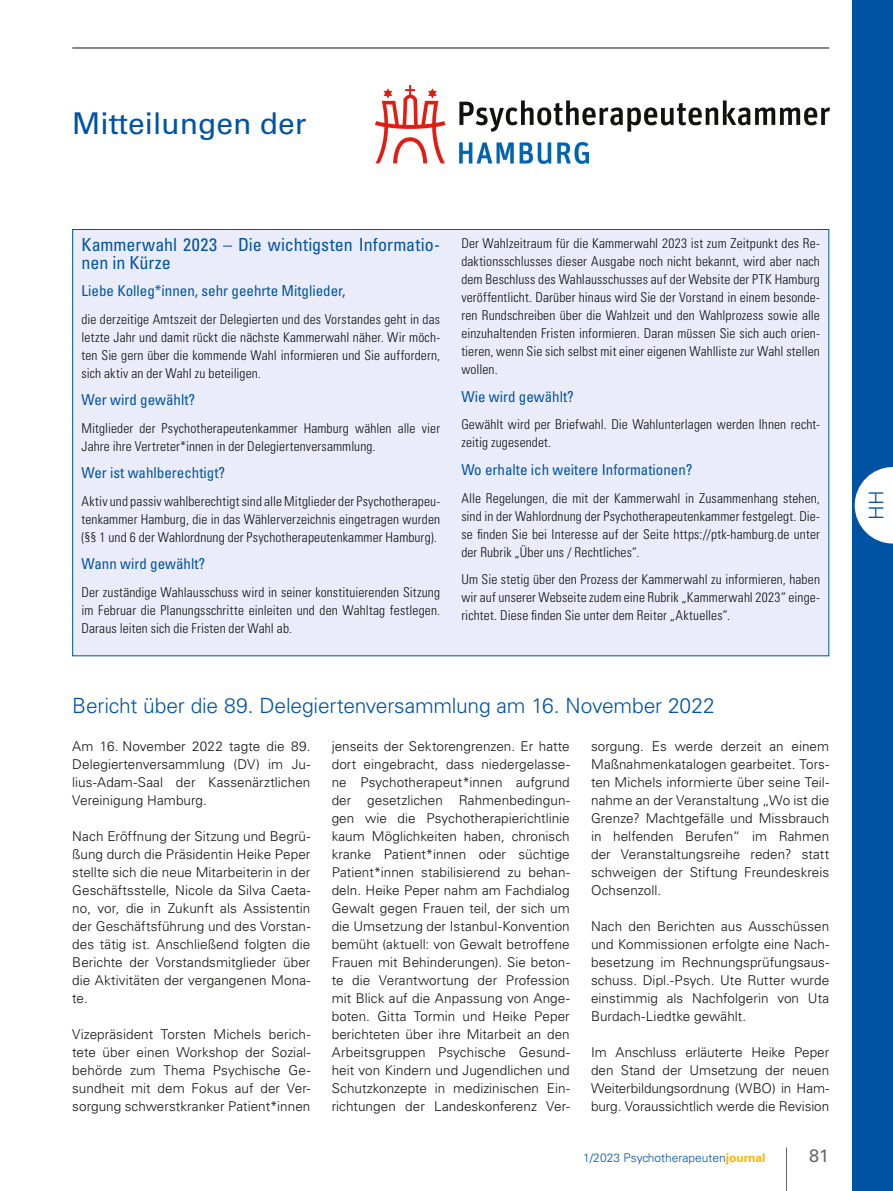
<style>
.page{position:relative;width:893px;height:1191px;background:#fff}
.page>*{position:absolute;margin:0;border:0;box-sizing:border-box;transform-origin:0 0}
.t1{font:30px "Univers LT Std";color:#0053a4}
.t2{font:300 21px "Univers LT Std";letter-spacing:-.01em;color:#0053a4}
.t3{font:300 20.25px "Univers LT Std";color:#0053a4}
.t4{font:condensed 18px/18px "Univers LT Std";color:#0053a4}
.t5{font:18px "Univers LT Std";color:#676968}
.t6{font:condensed 15px "Univers LT Std";color:#0053a4}
.t7{font:300 13.5px/18px "Univers LT Std";letter-spacing:.005em;color:#11110f;text-align:justify}
.t8{font:300 condensed 13.5px/18px "Univers LT Std";letter-spacing:.01em;color:#11110f;text-align:justify}
.t9{font:300 12px "Univers LT Std";color:#0053a4}
.s1{font-weight:700;color:#fcb500}
</style>
<div class="page">
<div style="left:73px;top:229px;width:756px;height:427px;background:#eaecfa"></div>
<hr style="left:72px;top:48px;width:757px;height:1px;background:#11110f">
<hr style="left:786px;top:1147px;width:1px;height:44px;background:#676968">
<div style="left:853px;top:0;width:40px;height:1191px;background:#0053a4"></div>
<svg style="left:855px;top:467px;width:38px;height:76px"></svg>
<img style="left:375px;top:85px;width:454px;height:78px">
<h1 class="t1" style="left:72px;top:106px;width:236px">Mitteilungen der</h1>
<h3 class="t4" style="left:82px;top:236px;width:360px">Kammerwahl 2023 – Die wichtigsten Informatio&shy;nen in Kürze</h3>
<p class="t6" style="left:82px;top:281px;width:265px">Liebe Kolleg*innen, sehr geehrte Mitglieder,</p>
<p class="t8" style="left:82px;top:310px;width:360px">die derzeitige Amtszeit der Delegierten und des Vorstandes geht in das letzte Jahr und damit rückt die nächste Kammerwahl näher. Wir möch&shy;ten Sie gern über die kommende Wahl informieren und Sie auffordern, sich aktiv an der Wahl zu beteiligen.</p>
<p class="t6" style="left:82px;top:390px;width:115px">Wer wird gewählt?</p>
<p class="t8" style="left:82px;top:419px;width:360px">Mitglieder der Psychotherapeutenkammer Hamburg wählen alle vier<br>Jahre ihre Vertreter*innen in der Delegiertenversammlung.</p>
<p class="t6" style="left:82px;top:463px;width:145px">Wer ist wahlberechtigt?</p>
<p class="t8" style="left:82px;top:492px;width:360px">Aktiv und passiv wahlberechtigt sind alle Mitglieder der Psychotherapeu&shy;tenkammer Hamburg, die in das Wählerverzeichnis eingetragen wurden (§§ 1 und 6 der Wahlordnung der Psychotherapeutenkammer Hamburg).</p>
<p class="t6" style="left:82px;top:554px;width:125px">Wann wird gewählt?</p>
<p class="t8" style="left:82px;top:583px;width:360px">Der zuständige Wahlausschuss wird in seiner konstituierenden Sitzung im Februar die Planungsschritte einleiten und den Wahltag festlegen.<br>Daraus leiten sich die Fristen der Wahl ab.</p>
<p class="t8" style="left:461px;top:234px;width:360px">Der Wahlzeitraum für die Kammerwahl 2023 ist zum Zeitpunkt des Re&shy;daktionsschlusses dieser Ausgabe noch nicht bekannt, wird aber nach dem Beschluss des Wahlausschusses auf der Website der PTK Hamburg veröffentlicht. Darüber hinaus wird Sie der Vorstand in einem besonde&shy;ren Rundschreiben über die Wahlzeit und den Wahlprozess sowie alle einzuhaltenden Fristen informieren. Daran müssen Sie sich auch orien&shy;tieren, wenn Sie sich selbst mit einer eigenen Wahlliste zur Wahl stellen wollen.</p>
<p class="t6" style="left:461px;top:387px;width:114px">Wie wird gewählt?</p>
<p class="t8" style="left:461px;top:415px;width:360px">Gewählt wird per Briefwahl. Die Wahlunterlagen werden Ihnen recht&shy;zeitig zugesendet.</p>
<p class="t6" style="left:461px;top:460px;width:233px">Wo erhalte ich weitere Informationen?</p>
<p class="t8" style="left:461px;top:489px;width:360px">Alle Regelungen, die mit der Kammerwahl in Zusammenhang stehen, sind in der Wahlordnung der Psychotherapeutenkammer festgelegt. Die&shy;se finden Sie bei Interesse auf der Seite https://ptk-hamburg.de unter der Rubrik „Über uns / Rechtliches“.</p>
<p class="t8" style="left:461px;top:570px;width:360px">Um Sie stetig über den Prozess der Kammerwahl zu informieren, haben wir auf unserer Webseite zudem eine Rubrik „Kammerwahl 2023“ einge&shy;richtet. Diese finden Sie unter dem Reiter „Aktuelles“.</p>
<h2 class="t2" style="left:72px;top:692px;width:644px">Bericht über die 89. Delegiertenversammlung am 16. November 2022</h2>
<p class="t7" style="left:72px;top:737px;width:240px">Am 16. November 2022 tagte die 89.<br>Delegiertenversammlung (DV) im Ju&shy;lius-Adam-Saal der Kassenärztlichen Vereinigung Hamburg.</p>
<p class="t7" style="left:72px;top:827px;width:240px">Nach Eröffnung der Sitzung und Begrü&shy;ßung durch die Präsidentin Heike Peper stellte sich die neue Mitarbeiterin in der Geschäftsstelle, Nicole da Silva Caeta&shy;no, vor, die in Zukunft als Assistentin der Geschäftsführung und des Vorstan&shy;des tätig ist. Anschließend folgten die Berichte der Vorstandsmitglieder über die Aktivitäten der vergangenen Mona&shy;te.</p>
<p class="t7" style="left:72px;top:1025px;width:240px">Vizepräsident Torsten Michels berich&shy;tete über einen Workshop der Sozial&shy;behörde zum Thema Psychische Ge&shy;sundheit mit dem Fokus auf der Ver&shy;sorgung schwerstkranker Patient*innen</p>
<p class="t7" style="left:332px;top:737px;width:240px">jenseits der Sektorengrenzen. Er hatte dort eingebracht, dass niedergelasse&shy;ne Psychotherapeut*innen aufgrund der gesetzlichen Rahmenbedingun&shy;gen wie die Psychotherapierichtlinie kaum Möglichkeiten haben, chronisch kranke Patient*innen oder süchtige Patient*innen stabilisierend zu behan&shy;deln. Heike Peper nahm am Fachdialog Gewalt gegen Frauen teil, der sich um die Umsetzung der Istanbul-Konvention bemüht (aktuell: von Gewalt betroffene Frauen mit Behinderungen). Sie beton&shy;te die Verantwortung der Profession mit Blick auf die Anpassung von Ange&shy;boten. Gitta Tormin und Heike Peper berichteten über ihre Mitarbeit an den Arbeitsgruppen Psychische Gesund&shy;heit von Kindern und Jugendlichen und Schutzkonzepte in medizinischen Ein&shy;richtungen der Landeskonferenz Ver-</p>
<p class="t7" style="left:591px;top:737px;width:240px">sorgung. Es werde derzeit an einem Maßnahmenkatalogen gearbeitet. Tors&shy;ten Michels informierte über seine Teil&shy;nahme an der Veranstaltung „Wo ist die Grenze? Machtgefälle und Missbrauch in helfenden Berufen“ im Rahmen der Veranstaltungsreihe reden? statt schweigen der Stiftung Freundeskreis Ochsenzoll.</p>
<p class="t7" style="left:591px;top:917px;width:240px">Nach den Berichten aus Ausschüssen und Kommissionen erfolgte eine Nach&shy;besetzung im Rechnungsprüfungsaus&shy;schuss. Dipl.-Psych. Ute Rutter wurde einstimmig als Nachfolgerin von Uta Burdach-Liedtke gewählt.</p>
<p class="t7" style="left:591px;top:1043px;width:240px">Im Anschluss erläuterte Heike Peper den Stand der Umsetzung der neuen Weiterbildungsordnung (WBO) in Ham&shy;burg. Voraussichtlich werde die Revision</p>
<p class="t9" style="left:583px;top:1150px;width:184px">1/2023 Psychotherapeuten<span class="s1">journal</span></p>
<h3 class="t5" style="left:809px;top:1144px;width:22px">81</h3>
<h3 class="t3" style="left:864px;top:520px;width:31px;rotate:-90deg">HH</h3>
</div>
